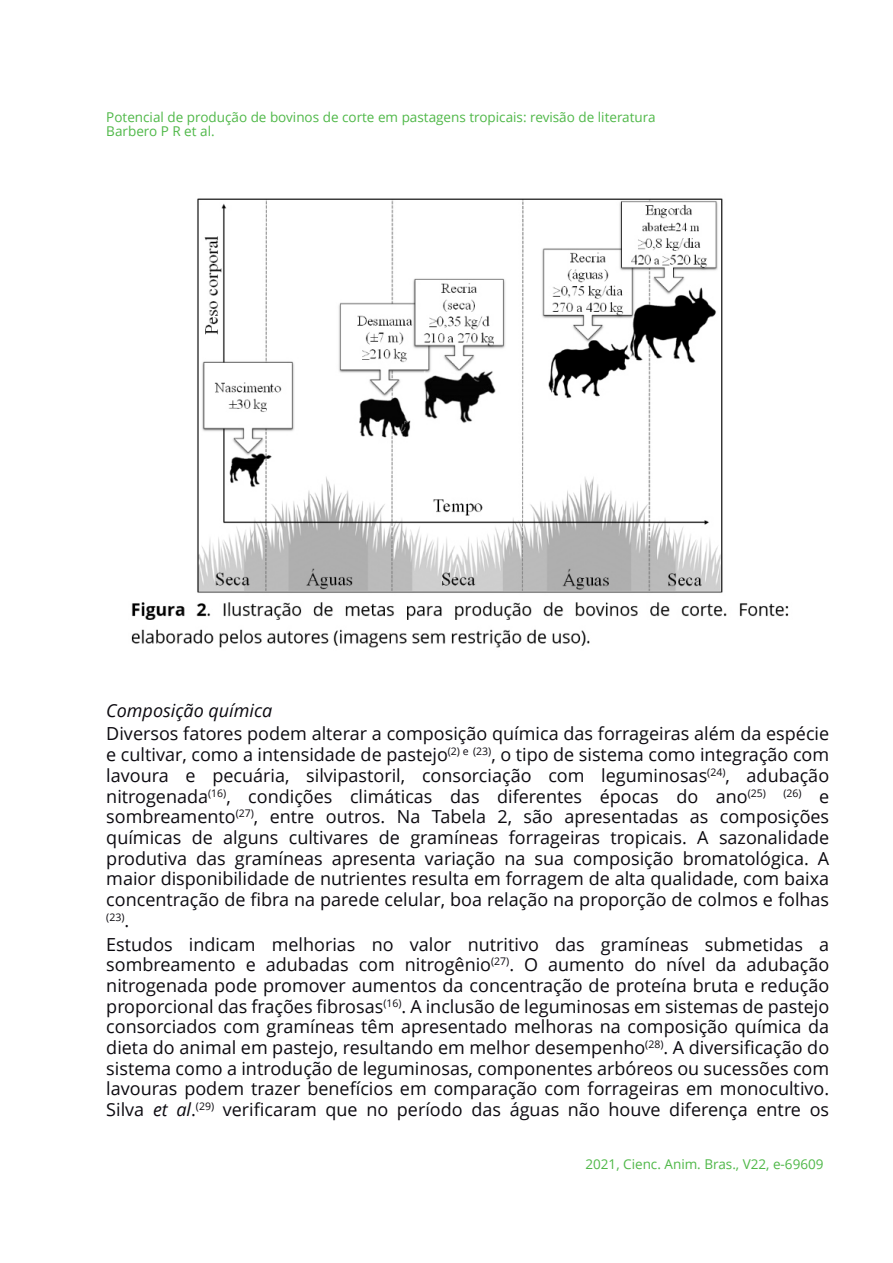
<style>
.page{position:relative;width:893px;height:1263px;background:#fff}
.page>*{position:absolute;margin:0;border:0;box-sizing:border-box;transform-origin:0 0}
.t1{font:18px/20.7px "Open Sans";color:#0c0a10;text-align:justify}
.t2{font:italic 18px "Open Sans";color:#0c0a10}
.t3{font:13.5px/13.5px "Open Sans";color:#4fb848}
.t4{font:10.5px "Open Sans";color:#0c0a10}
.s1{font-size:18px}
.s2{font-style:italic}
</style>
<div class="page">
<img style="left:131px;top:198px;width:658px;height:450px">
<p class="t3" style="left:106px;top:112px;width:551px">Potencial de produção de bovinos de corte em pastagens tropicais: revisão de literatura<br>Barbero P R et al.</p>
<p class="t2" style="left:106px;top:703px;width:168px">Composição química</p>
<p class="t1" style="left:106px;top:725px;width:724px">Diversos fatores podem alterar a composição química das forrageiras além da espécie e cultivar, como a intensidade de pastejo<sup>(2)</sup> <sup>e</sup> <sup>(23)</sup>, o tipo de sistema como integração com lavoura e pecuária, silvipastoril, consorciação com leguminosas<sup>(24)</sup>, adubação nitrogenada<sup>(16)</sup>, condições climáticas das diferentes épocas do ano<sup>(25)</sup></p>
<p class="t4" style="left:783px;top:788px;width:47px">(26) <span class="s1">e</span></p>
<p class="t1" style="left:106px;top:808px;width:724px">sombreamento<sup>(27)</sup>, entre outros. Na Tabela 2, são apresentadas as composições químicas de alguns cultivares de gramíneas forrageiras tropicais. A sazonalidade produtiva das gramíneas apresenta variação na sua composição bromatológica. A maior disponibilidade de nutrientes resulta em forragem de alta qualidade, com baixa concentração de fibra na parede celular, boa relação na proporção de colmos e folhas</p>
<p class="t4" style="left:106px;top:913px;width:24px">(23)<span class="s1">.</span></p>
<p class="t1" style="left:106px;top:935px;width:724px">Estudos indicam melhorias no valor nutritivo das gramíneas submetidas a sombreamento e adubadas com nitrogênio<sup>(27)</sup>. O aumento do nível da adubação nitrogenada pode promover aumentos da concentração de proteína bruta e redução proporcional das frações fibrosas<sup>(16)</sup>. A inclusão de leguminosas em sistemas de pastejo consorciados com gramíneas têm apresentado melhoras na composição química da dieta do animal em pastejo, resultando em melhor desempenho<sup>(28)</sup>. A diversificação do sistema como a introdução de leguminosas, componentes arbóreos ou sucessões com lavouras podem trazer benefícios em comparação com forrageiras em monocultivo.<br>Silva <span class="s2">et al</span>.<sup>(29)</sup> verificaram que no período das águas não houve diferença entre os</p>
<p class="t3" style="left:585px;top:1159px;width:240px">2021, Cienc. Anim. Bras., V22, e-69609</p>
</div>
